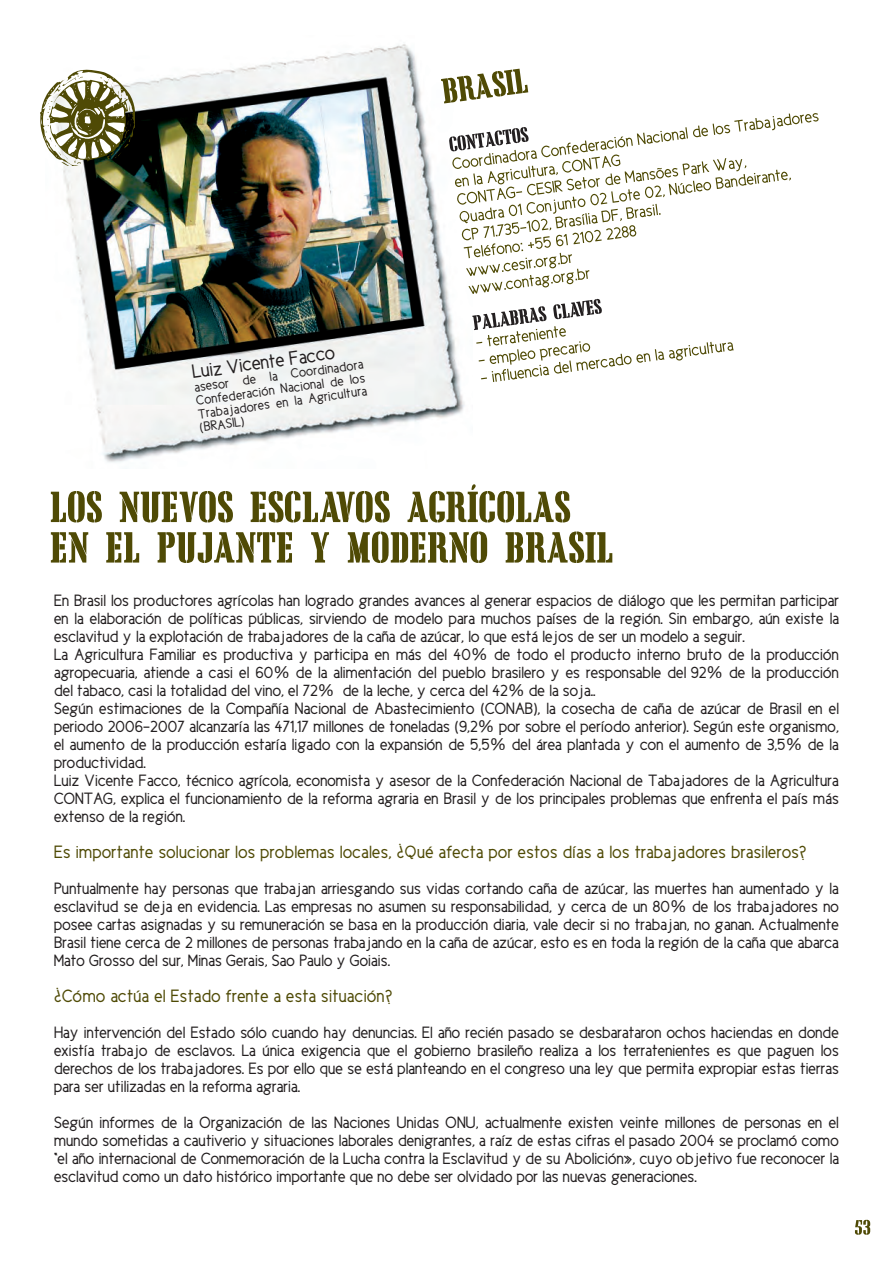
<style>
.page{position:relative;width:893px;height:1263px;background:#fff}
.page>*{position:absolute;margin:0;border:0;box-sizing:border-box;transform-origin:0 0}
.t1{font:19.5px "Cicle Gordita";color:#231f20}
.t2{font:18px "Cicle Gordita";letter-spacing:.015em;color:#4f4a05}
.t3{font:16.5px/18px "Cicle Gordita";color:#231f20;text-align:justify}
.t4{font:13.5px/13.5px "Cicle Gordita";color:#231f20;text-align:justify}
.s1{font-family:"Helvetica Neue"}
</style>
<div class="page">
<img style="left:63px;top:44px;width:402px;height:419px">
<svg style="left:40px;top:67px;width:94px;height:98px"></svg>
<svg style="left:855px;top:1220px;width:15px;height:15px"></svg>
<svg style="left:51px;top:484px;width:519px;height:38px"></svg>
<svg style="left:51px;top:531px;width:561px;height:32px"></svg>
<svg style="left:441px;top:67px;width:87px;height:37px"></svg>
<svg style="left:449px;top:110px;width:370px;height:277px"></svg>
<p class="t1" style="left:191px;top:362px;width:146px;rotate:-8deg">Luiz Vicente Facco</p>
<p class="t4" style="left:193px;top:381px;width:172px;rotate:-8deg">asesor de la Coordinadora Confederación Nacional de los Trabajadores en la Agricultura (BRASIL)</p>
<p class="t3" style="left:54px;top:591px;width:787px;text-align:left">En Brasil los productores agrícolas han logrado grandes avances al generar espacios de diálogo que les permitan participar en la elaboración de políticas públicas, sirviendo de modelo para muchos países de la región. Sin embargo, aún existe la esclavitud y la explotación de trabajadores de la caña de azúcar, lo que está lejos de ser un modelo a seguir.<br>La Agricultura Familiar es productiva y participa en más del 40<span class="s1">%</span> de todo el producto interno bruto de la producción agropecuaria, atiende a casi el 60<span class="s1">%</span> de la alimentación del pueblo brasilero y es responsable del 92<span class="s1">%</span> de la producción del tabaco, casi la totalidad del vino, el 72<span class="s1">%</span> de la leche, y cerca del 42<span class="s1">%</span> de la soja..<br>Según estimaciones de la Compañía Nacional de Abastecimiento (CONAB), la cosecha de caña de azúcar de Brasil en el periodo 2006-2007 alcanzaría las 471,17 millones de toneladas (9,2<span class="s1">%</span> por sobre el período anterior). Según este organismo, el aumento de la producción estaría ligado con la expansión de 5,5<span class="s1">%</span> del área plantada y con el aumento de 3,5<span class="s1">%</span> de la productividad.<br>Luiz Vicente Facco, técnico agrícola, economista y asesor de la Confederación Nacional de Tabajadores de la Agricultura CONTAG, explica el funcionamiento de la reforma agraria en Brasil y de los principales problemas que enfrenta el país más extenso de la región.</p>
<p class="t2" style="left:54px;top:842px;width:754px">Es importante solucionar los problemas locales, ¿Qué afecta por estos días a los trabajadores brasileros?</p>
<p class="t3" style="left:54px;top:879px;width:787px">Puntualmente hay personas que trabajan arriesgando sus vidas cortando caña de azúcar, las muertes han aumentado y la esclavitud se deja en evidencia. Las empresas no asumen su responsabilidad, y cerca de un 80<span class="s1">%</span> de los trabajadores no posee cartas asignadas y su remuneración se basa en la producción diaria, vale decir si no trabajan, no ganan. Actualmente Brasil tiene cerca de 2 millones de personas trabajando en la caña de azúcar, esto es en toda la región de la caña que abarca Mato Grosso del sur, Minas Gerais, Sao Paulo y Goiais.</p>
<p class="t2" style="left:54px;top:986px;width:340px">¿Cómo actúa el Estado frente a esta situación?</p>
<p class="t3" style="left:54px;top:1023px;width:786px">Hay intervención del Estado sólo cuando hay denuncias. El año recién pasado se desbarataron ochos haciendas en donde existía trabajo de esclavos. La única exigencia que el gobierno brasileño realiza a los terratenientes es que paguen los derechos de los trabajadores. Es por ello que se está planteando en el congreso una ley que permita expropiar estas tierras para ser utilizadas en la reforma agraria.</p>
<p class="t3" style="left:54px;top:1113px;width:786px">Según informes de la Organización de las Naciones Unidas ONU, actualmente existen veinte millones de personas en el mundo sometidas a cautiverio y situaciones laborales denigrantes, a raíz de estas cifras el pasado 2004 se proclamó como “el año internacional de Conmemoración de la Lucha contra la Esclavitud y de su Abolición», cuyo objetivo fue reconocer la esclavitud como un dato histórico importante que no debe ser olvidado por las nuevas generaciones.</p>
</div>
